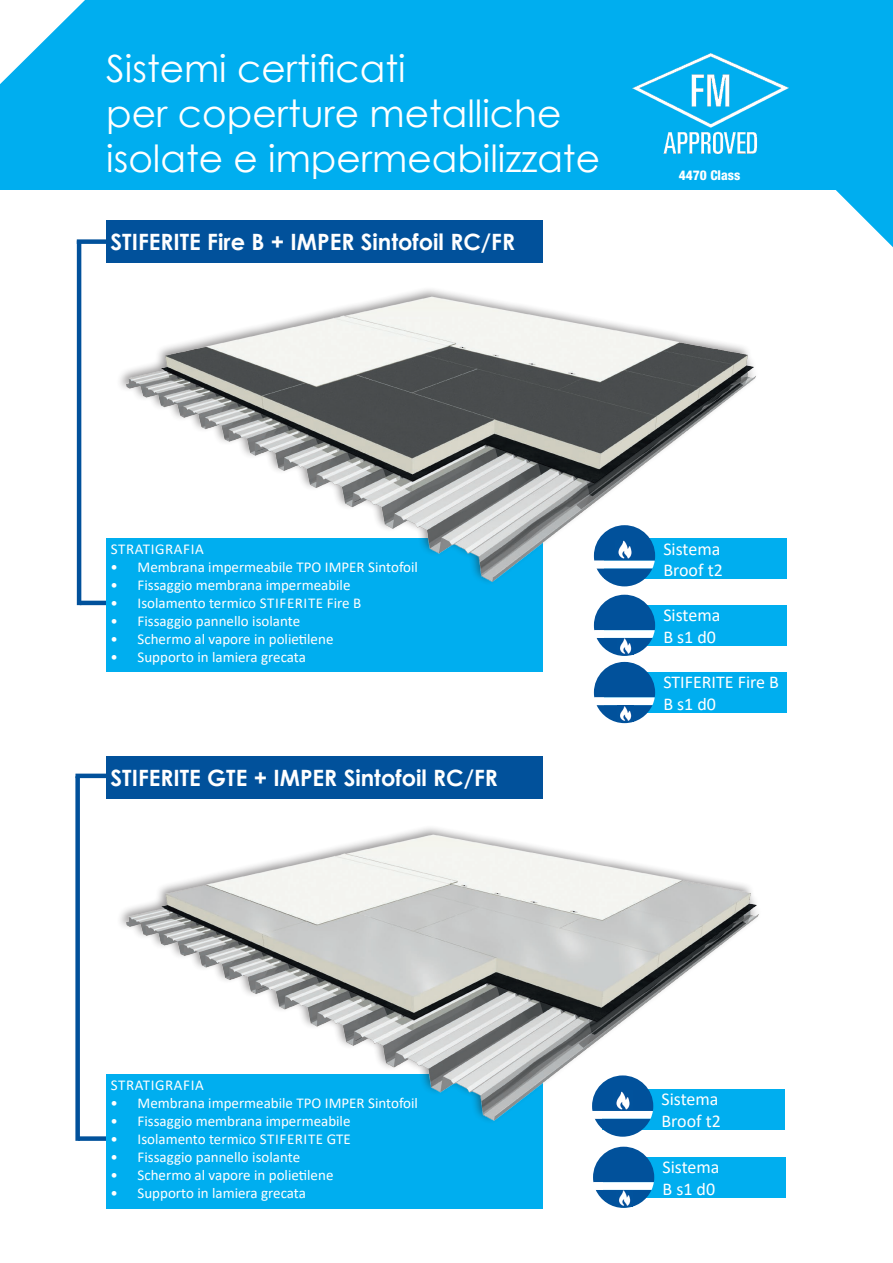
<style>
.page{position:relative;width:893px;height:1263px;background:#fff}
.page>*{position:absolute;margin:0;border:0;box-sizing:border-box;transform-origin:0 0}
.t1{font:37.5px/45px "Century Gothic";color:#fff}
.t2{font:700 22.5px "Century Gothic";color:#fff}
.t3{font:18px/21.6px "Calibri";color:#fff}
.t4{font:15px "Calibri";color:#fff}
.t5{font:15px "Calibri";letter-spacing:.04em;color:#fff}
.t6{font:800 condensed 13.5px "Helvetica Neue LT Pro";color:#fff}
</style>
<div class="page">
<div style="left:0;top:0;width:893px;height:189px;background:#00aeef"></div>
<img style="left:632px;top:53px;width:156px;height:100px">
<hr style="left:80px;top:601px;width:27px;height:4px;background:#01519b">
<div style="left:106px;top:539px;width:437px;height:133px;background:#00aeef"></div>
<div style="left:106px;top:220px;width:437px;height:43px;background:#01519b"></div>
<img style="left:107px;top:289px;width:649px;height:298px">
<div style="left:604px;top:538px;width:183px;height:41px;background:#00aeef"></div>
<svg style="left:594px;top:525px;width:61px;height:61px"></svg>
<img style="left:615px;top:540px;width:20px;height:19px">
<div style="left:604px;top:605px;width:183px;height:41px;background:#00aeef"></div>
<svg style="left:594px;top:595px;width:61px;height:61px"></svg>
<img style="left:618px;top:638px;width:15px;height:16px">
<div style="left:604px;top:672px;width:183px;height:41px;background:#00aeef"></div>
<svg style="left:594px;top:662px;width:61px;height:61px"></svg>
<img style="left:618px;top:705px;width:15px;height:17px">
<div style="left:77px;top:239px;width:29px;height:5px;background:#01519b"></div>
<hr style="left:77px;top:241px;width:4px;height:364px;background:#01519b">
<div style="left:78px;top:1136px;width:30px;height:5px;background:#01519b"></div>
<div style="left:106px;top:1074px;width:437px;height:135px;background:#00aeef"></div>
<div style="left:106px;top:756px;width:437px;height:43px;background:#01519b"></div>
<img style="left:120px;top:827px;width:665px;height:303px">
<div style="left:603px;top:1157px;width:183px;height:41px;background:#00aeef"></div>
<svg style="left:593px;top:1147px;width:61px;height:61px"></svg>
<img style="left:617px;top:1190px;width:15px;height:16px">
<div style="left:602px;top:1089px;width:183px;height:40px;background:#00aeef"></div>
<svg style="left:592px;top:1075px;width:61px;height:62px"></svg>
<img style="left:614px;top:1090px;width:19px;height:20px">
<div style="left:75px;top:776px;width:5px;height:365px;background:#01519b"></div>
<hr style="left:75px;top:774px;width:32px;height:4px;background:#01519b">
<svg style="left:0;top:0;width:85px;height:84px"></svg>
<svg style="left:835px;top:189px;width:58px;height:58px"></svg>
<h1 class="t1" style="left:106px;top:46px;width:495px">Sistemi certificati<br>per coperture metalliche isolate e impermeabilizzate</h1>
<h2 class="t2" style="left:111px;top:225px;width:406px">STIFERITE Fire B + IMPER Sintofoil RC/FR</h2>
<p class="t6" style="left:679px;top:167px;width:63px">4470 Class</p>
<p class="t5" style="left:111px;top:539px;width:94px">STRATIGRAFIA</p>
<p class="t4" style="left:111px;top:557px;width:309px">• Membrana impermeabile TPO IMPER Sintofoil</p>
<p class="t4" style="left:111px;top:575px;width:241px">• Fissaggio membrana impermeabile</p>
<p class="t4" style="left:111px;top:593px;width:252px">• Isolamento termico STIFERITE Fire B</p>
<p class="t4" style="left:111px;top:611px;width:191px">• Fissaggio pannello isolante</p>
<p class="t4" style="left:111px;top:629px;width:224px">• Schermo al vapore in polietilene</p>
<p class="t4" style="left:111px;top:647px;width:197px">• Supporto in lamiera grecata</p>
<h2 class="t2" style="left:111px;top:761px;width:389px">STIFERITE GTE + IMPER Sintofoil RC/FR</h2>
<p class="t3" style="left:663px;top:537px;width:61px">Sistema<br>Broof t2</p>
<p class="t3" style="left:663px;top:604px;width:59px">Sistema<br>B s1 d0</p>
<p class="t3" style="left:663px;top:671px;width:117px">STIFERITE Fire B<br>B s1 d0</p>
<p class="t5" style="left:111px;top:1074px;width:94px">STRATIGRAFIA</p>
<p class="t4" style="left:111px;top:1092px;width:309px">• Membrana impermeabile TPO IMPER Sintofoil</p>
<p class="t4" style="left:111px;top:1110px;width:241px">• Fissaggio membrana impermeabile</p>
<p class="t4" style="left:111px;top:1128px;width:242px">• Isolamento termico STIFERITE GTE</p>
<p class="t4" style="left:111px;top:1146px;width:191px">• Fissaggio pannello isolante</p>
<p class="t4" style="left:111px;top:1164px;width:224px">• Schermo al vapore in polietilene</p>
<p class="t4" style="left:111px;top:1182px;width:197px">• Supporto in lamiera grecata</p>
<p class="t3" style="left:661px;top:1088px;width:61px">Sistema<br>Broof t2</p>
<p class="t3" style="left:662px;top:1156px;width:59px">Sistema<br>B s1 d0</p>
</div>
